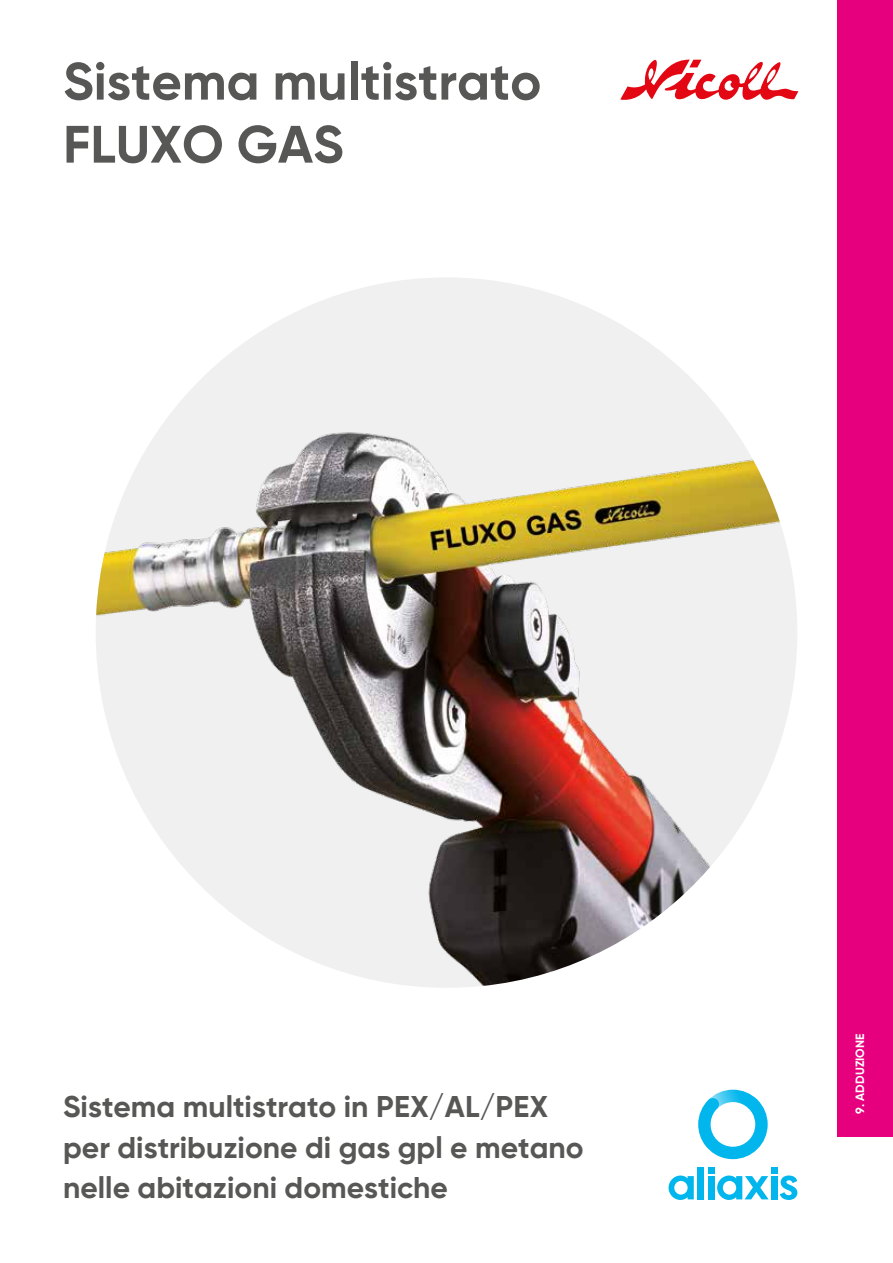
<style>
.page{position:relative;width:893px;height:1263px;background:#fff}
.page>*{position:absolute;margin:0;border:0;box-sizing:border-box;transform-origin:0 0}
.t1{font:700 52.5px/63px "Gilroy";color:#575756}
.t2{font:700 30px/40.5px "Gilroy";color:#575756}
.t3{font:700 12px "Gilroy";letter-spacing:.01em;color:#fff}
</style>
<div class="page">
<div style="left:838px;top:0;width:55px;height:1137px;background:#e6007d"></div>
<svg style="left:620px;top:59px;width:178px;height:41px"></svg>
<img style="left:96px;top:278px;width:700px;height:710px">
<div style="left:698px;top:1167px;width:6px;height:32px;background:#00b6ed"></div>
<svg style="left:669px;top:1175px;width:25px;height:25px"></svg>
<svg style="left:708px;top:1167px;width:89px;height:33px"></svg>
<svg style="left:698px;top:1090px;width:70px;height:69px"></svg>
<h1 class="t1" style="left:63px;top:49px;width:480px">Sistema multistrato<br>FLUXO GAS</h1>
<p class="t2" style="left:63px;top:1086px;width:522px">Sistema multistrato in PEX/AL/PEX per distribuzione di gas gpl e metano nelle abitazioni domestiche</p>
<p class="t3" style="left:853px;top:1114px;width:82px;rotate:-90deg">9. ADDUZIONE</p>
</div>
